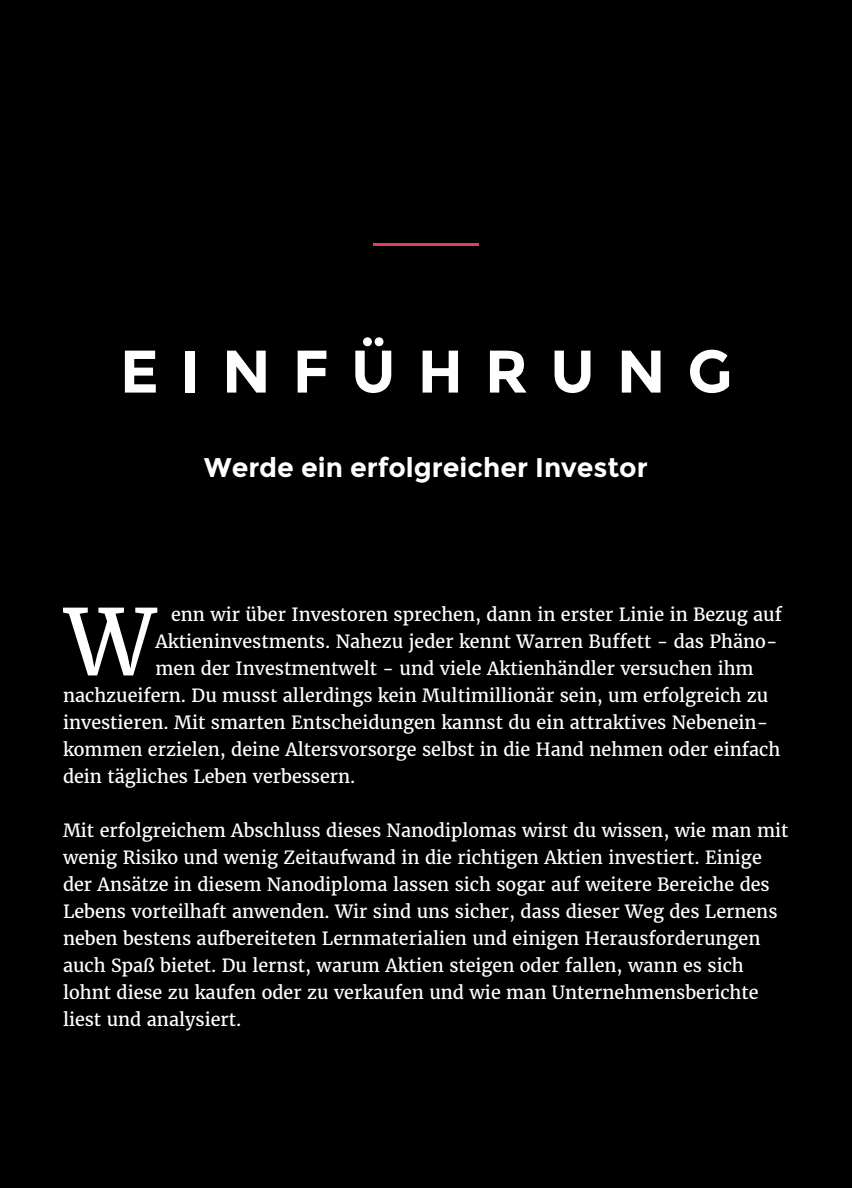
<style>
.page{position:relative;width:852px;height:1188px;background:#000}
.page>*{position:absolute;margin:0;border:0;box-sizing:border-box;transform-origin:0 0}
.t1{font:90.6px "Merriweather";color:#fff}
.t2{font:700 60px "Montserrat";letter-spacing:.36em;color:#fff}
.t3{font:700 27px "Montserrat";color:#fff}
.t4{font:18px/27px "Merriweather";color:#fff}
</style>
<div class="page">
<hr style="left:373px;top:243px;width:106px;height:3px;background:#e63d5f">
<h2 class="t2" style="left:120px;top:336px;width:614px">EINFÜHRUNG</h2>
<h3 class="t3" style="left:204px;top:451px;width:445px">Werde ein erfolgreicher Investor</h3>
<h1 class="t1" style="left:65px;top:582px;width:92px">W</h1>
<p class="t4" style="left:171px;top:601px;width:613px">enn wir über Investoren sprechen, dann in erster Linie in Bezug auf</p>
<p class="t4" style="left:156px;top:628px;width:624px">Aktieninvestments. Nahezu jeder kennt Warren Buffett - das Phäno-</p>
<p class="t4" style="left:156px;top:655px;width:600px">men der Investmentwelt - und viele Aktienhändler versuchen ihm</p>
<p class="t4" style="left:63px;top:682px;width:707px">nachzueifern. Du musst allerdings kein Multimillionär sein, um erfolgreich zu</p>
<p class="t4" style="left:63px;top:709px;width:707px">investieren. Mit smarten Entscheidungen kannst du ein attraktives Nebenein-</p>
<p class="t4" style="left:63px;top:736px;width:719px">kommen erzielen, deine Altersvorsorge selbst in die Hand nehmen oder einfach</p>
<p class="t4" style="left:63px;top:763px;width:294px">dein tägliches Leben verbessern.</p>
<p class="t4" style="left:63px;top:817px;width:727px">Mit erfolgreichem Abschluss dieses Nanodiplomas wirst du wissen, wie man mit wenig Risiko und wenig Zeitaufwand in die richtigen Aktien investiert. Einige der Ansätze in diesem Nanodiploma lassen sich sogar auf weitere Bereiche des Lebens vorteilhaft anwenden. Wir sind uns sicher, dass dieser Weg des Lernens neben bestens aufbereiteten Lernmaterialien und einigen Herausforderungen auch Spaß bietet. Du lernst, warum Aktien steigen oder fallen, wann es sich lohnt diese zu kaufen oder zu verkaufen und wie man Unternehmensberichte liest und analysiert.</p>
</div>
